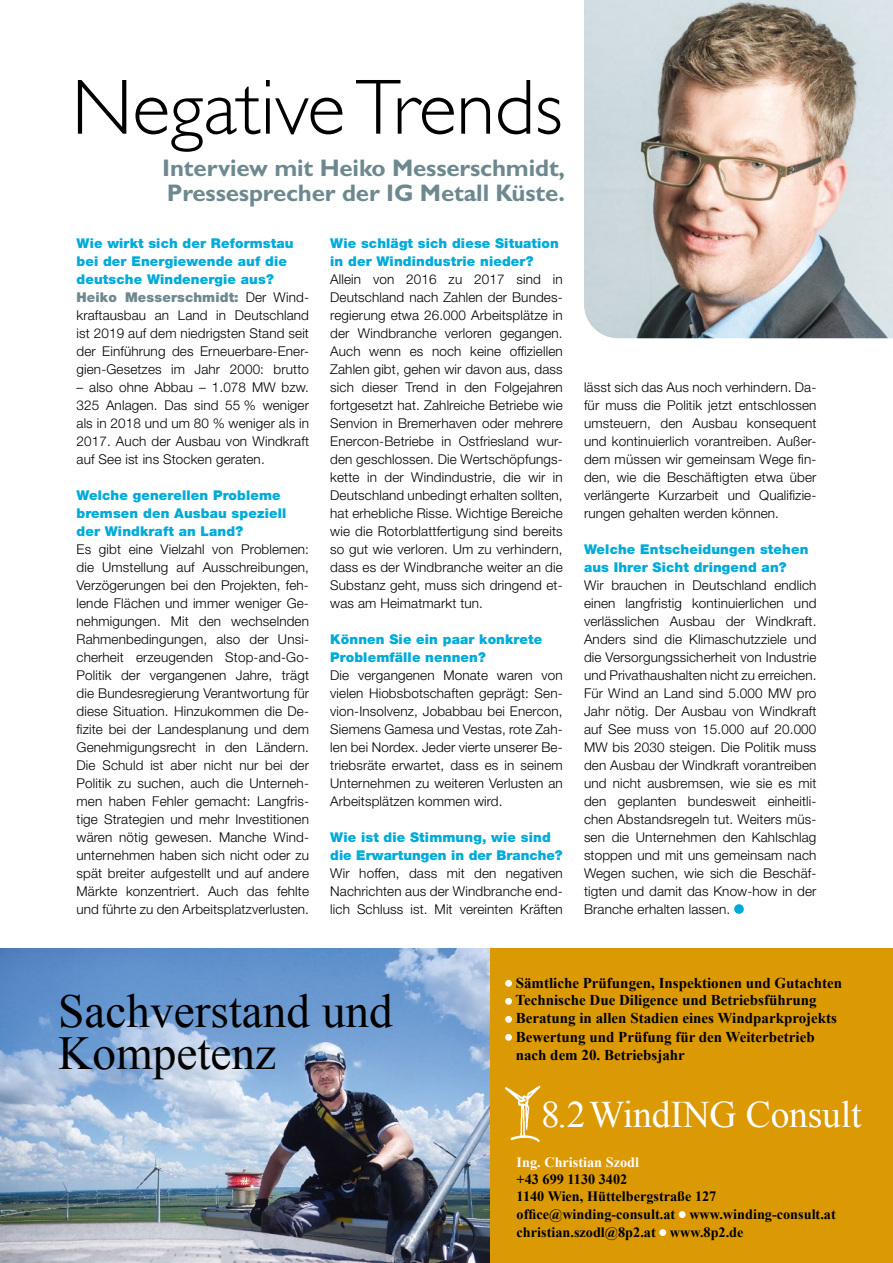
<style>
.page{position:relative;width:893px;height:1263px;background:#fff}
.page>*{position:absolute;margin:0;border:0;box-sizing:border-box;transform-origin:0 0}
.t1{font:300 78.75px "Gill Sans Std";color:#000}
.t2{font:47.25px/42px "Times New Roman";color:#000}
.t3{font:37.5px "Times New Roman";letter-spacing:-.005em;color:#fff}
.t4{font:700 24px/24.8px "Gill Sans Std";letter-spacing:-.005em;color:#6d898f}
.t5{font:700 15px/18px "Times New Roman";color:#000}
.t6{font:700 14.25px/17.7px "Times New Roman";color:#000}
.t7{font:700 14.25px "Times New Roman";color:#fff}
.t8{font:300 13.5px/18px "Helvetica Neue LT Std";letter-spacing:.01em;color:#000;text-align:justify}
.t9{font:900 13.5px/18px "Helvetica Neue LT Std";letter-spacing:.01em;color:#00abda}
.s1{font-weight:900;color:#00abda}
.s2{font-weight:900;color:#6d898f}
</style>
<div class="page">
<div style="left:734px;top:904px;width:10px;height:10px;background:#00abda;border-radius:50%"></div>
<img style="left:584px;top:0;width:309px;height:338px">
<img style="left:0;top:948px;width:490px;height:315px">
<div style="left:490px;top:948px;width:403px;height:315px;background:#db9904"></div>
<div style="left:505px;top:980px;width:7px;height:7px;background:#fff;border-radius:50%"></div>
<div style="left:505px;top:998px;width:7px;height:7px;background:#fff;border-radius:50%"></div>
<div style="left:505px;top:1016px;width:7px;height:7px;background:#fff;border-radius:50%"></div>
<div style="left:505px;top:1034px;width:7px;height:7px;background:#fff;border-radius:50%"></div>
<div style="left:679px;top:1211px;width:7px;height:7px;background:#fff;border-radius:50%"></div>
<div style="left:659px;top:1229px;width:7px;height:7px;background:#fff;border-radius:50%"></div>
<img style="left:505px;top:1086px;width:35px;height:57px">
<h1 class="t1" style="left:72px;top:63px;width:492px">Negative Trends</h1>
<h3 class="t4" style="left:162px;top:156px;width:404px">Interview mit Heiko Messerschmidt,<br>Pressesprecher der IG Metall Küste.</h3>
<p class="t8" style="left:77px;top:234px;width:234px;text-align:left"><span class="s1">Wie wirkt sich der Reformstau bei der Energiewende auf die deutsche Windenergie aus?<br></span><span class="s2">Heiko Messerschmidt:</span> Der Wind&shy;kraftausbau an Land in Deutschland ist 2019 auf dem niedrigsten Stand seit der Einführung des Erneuerbare-Ener&shy;gien-Gesetzes im Jahr 2000: brutto</p>
<p class="t8" style="left:77px;top:378px;width:234px">– also ohne Abbau – 1.078 MW bzw.<br>325 Anlagen. Das sind 55 % weniger als in 2018 und um 80 % weniger als in 2017. Auch der Ausbau von Windkraft auf See ist ins Stocken geraten.</p>
<p class="t9" style="left:77px;top:486px;width:211px">Welche generellen Probleme bremsen den Ausbau speziell der Windkraft an Land?</p>
<p class="t8" style="left:77px;top:540px;width:234px">Es gibt eine Vielzahl von Problemen: die Umstellung auf Ausschreibungen, Verzögerungen bei den Projekten, feh&shy;lende Flächen und immer weniger Ge&shy;nehmigungen. Mit den wechselnden Rahmenbedingungen, also der Unsi&shy;cherheit erzeugenden Stop-and-Go-Politik der vergangenen Jahre, trägt die Bundesregierung Verantwortung für diese Situation. Hinzukommen die De&shy;fizite bei der Landesplanung und dem Genehmigungsrecht in den Ländern.<br>Die Schuld ist aber nicht nur bei der Politik zu suchen, auch die Unterneh&shy;men haben Fehler gemacht: Langfris&shy;tige Strategien und mehr Investitionen wären nötig gewesen. Manche Wind&shy;unternehmen haben sich nicht oder zu spät breiter aufgestellt und auf andere Märkte konzentriert. Auch das fehlte und führte zu den Arbeitsplatzverlusten.</p>
<p class="t9" style="left:330px;top:234px;width:230px">Wie schlägt sich diese Situation in der Windindustrie nieder?</p>
<p class="t8" style="left:330px;top:270px;width:234px">Allein von 2016 zu 2017 sind in Deutschland nach Zahlen der Bundes&shy;regierung etwa 26.000 Arbeitsplätze in der Windbranche verloren gegangen.<br>Auch wenn es noch keine offiziellen Zahlen gibt, gehen wir davon aus, dass sich dieser Trend in den Folgejahren fortgesetzt hat. Zahlreiche Betriebe wie Senvion in Bremerhaven oder mehrere Enercon-Betriebe in Ostfriesland wur&shy;den geschlossen. Die Wertschöpfungs&shy;kette in der Windindustrie, die wir in Deutschland unbedingt erhalten sollten, hat erhebliche Risse. Wichtige Bereiche wie die Rotorblattfertigung sind bereits so gut wie verloren. Um zu verhindern, dass es der Windbranche weiter an die Substanz geht, muss sich dringend et&shy;was am Heimatmarkt tun.</p>
<p class="t9" style="left:330px;top:630px;width:213px">Können Sie ein paar konkrete<br>Problemfälle nennen?</p>
<p class="t8" style="left:330px;top:666px;width:234px">Die vergangenen Monate waren von vielen Hiobsbotschaften geprägt: Sen&shy;vion-Insolvenz, Jobabbau bei Enercon, Siemens Gamesa und Vestas, rote Zah&shy;len bei Nordex. Jeder vierte unserer Be&shy;triebsräte erwartet, dass es in seinem Unternehmen zu weiteren Verlusten an Arbeitsplätzen kommen wird.</p>
<p class="t9" style="left:330px;top:828px;width:234px">Wie ist die Stimmung, wie sind die Erwartungen in der Branche?</p>
<p class="t8" style="left:330px;top:863px;width:234px">Wir hoffen, dass mit den negativen Nachrichten aus der Windbranche end&shy;lich Schluss ist. Mit vereinten Kräften</p>
<p class="t8" style="left:584px;top:378px;width:234px">lässt sich das Aus noch verhindern. Da&shy;für muss die Politik jetzt entschlossen umsteuern, den Ausbau konsequent und kontinuierlich vorantreiben. Außer&shy;dem müssen wir gemeinsam Wege fin&shy;den, wie die Beschäftigten etwa über verlängerte Kurzarbeit und Qualifizie&shy;rungen gehalten werden können.</p>
<p class="t9" style="left:584px;top:540px;width:226px">Welche Entscheidungen stehen aus Ihrer Sicht dringend an?</p>
<p class="t8" style="left:584px;top:576px;width:234px">Wir brauchen in Deutschland endlich einen langfristig kontinuierlichen und verlässlichen Ausbau der Windkraft.<br>Anders sind die Klimaschutzziele und die Versorgungssicherheit von Industrie und Privathaushalten nicht zu erreichen.<br>Für Wind an Land sind 5.000 MW pro Jahr nötig. Der Ausbau von Windkraft auf See muss von 15.000 auf 20.000<br>MW bis 2030 steigen. Die Politik muss den Ausbau der Windkraft vorantreiben und nicht ausbremsen, wie sie es mit den geplanten bundesweit einheitli&shy;chen Abstandsregeln tut. Weiters müs&shy;sen die Unternehmen den Kahlschlag stoppen und mit uns gemeinsam nach Wegen suchen, wie sich die Beschäf&shy;tigten und damit das Know-how in der Branche erhalten lassen.</p>
<h2 class="t2" style="left:58px;top:989px;width:336px">Sachverstand und<br>Kompetenz</h2>
<p class="t5" style="left:515px;top:974px;width:328px">Sämtliche Prüfungen, Inspektionen und Gutachten Technische Due Diligence und Betriebsführung Beratung in allen Stadien eines Windparkprojekts Bewertung und Prüfung für den Weiterbetrieb nach dem 20. Betriebsjahr</p>
<h3 class="t3" style="left:541px;top:1089px;width:322px">8.2WindING Consult</h3>
<p class="t7" style="left:517px;top:1153px;width:124px">Ing. Christian Szodl</p>
<p class="t6" style="left:517px;top:1170px;width:321px">+43 699 1130 3402<br>1140 Wien, Hüttelbergstraße 127 office@winding-consult.at www.winding-consult.at christian.szodl@8p2.at www.8p2.de</p>
</div>
